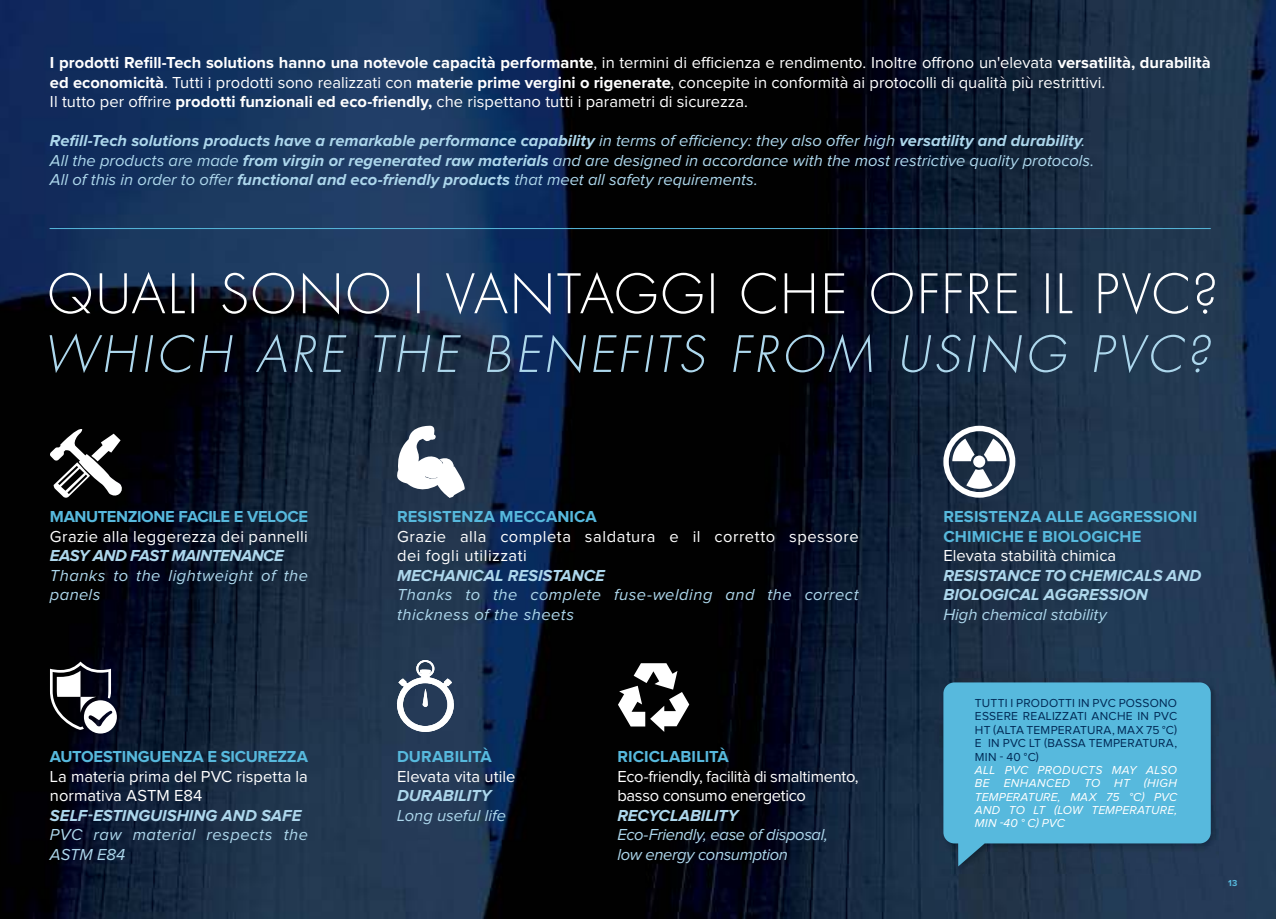
<style>
.page{position:relative;width:1276px;height:919px;background:#fff}
.page>*{position:absolute;margin:0;border:0;box-sizing:border-box;transform-origin:0 0}
.t1{font:16.5px/19.5px "Proxima Nova";letter-spacing:.005em;color:#fff}
.t2{font:italic 16.5px/19.5px "Proxima Nova";color:#add7ec}
.t3{font:italic 16.5px/19.5px "Proxima Nova";letter-spacing:.03em;color:#add7ec}
.t4{font:italic 700 16.5px/19.5px "Proxima Nova";color:#add7ec}
.t5{font:700 16.5px/19.5px "Proxima Nova";letter-spacing:.005em;color:#57b9dd}
.t6{font:16.5px/19.5px "Proxima Nova";letter-spacing:.035em;color:#fff}
.t7{font:16.5px/19.5px "Proxima Nova";letter-spacing:-.015em;color:#fff}
.t8{font:italic 16.5px/19.5px "Proxima Nova";letter-spacing:-.02em;color:#add7ec}
.t9{font:700 16.5px "Proxima Nova";letter-spacing:-.025em;color:#57b9dd}
.t10{font:700 16.5px "Proxima Nova";letter-spacing:-.015em;color:#57b9dd}
.t11{font:italic 700 16.5px "Proxima Nova";letter-spacing:-.035em;color:#add7ec}
.t12{font:12px/13.4px "Proxima Nova";letter-spacing:.02em;color:#002955;text-align:justify}
.t13{font:italic 12px/13.4px "Proxima Nova";letter-spacing:.01em;color:#fff;text-align:justify}
.t14{font:700 9px "Proxima Nova";color:#57b9dd}
.s1{font-weight:700}
</style>
<div class="page">
<img style="left:0;top:0;width:1276px;height:918px">
<hr style="left:50px;top:228px;width:1160px;height:1px;background:#57b9dd">
<svg style="left:943px;top:425px;width:72px;height:72px"></svg>
<div style="left:973px;top:455px;width:12px;height:12px;background:#fff;border-radius:50%"></div>
<svg style="left:395px;top:425px;width:70px;height:72px"></svg>
<svg style="left:50px;top:428px;width:73px;height:70px"></svg>
<svg style="left:50px;top:272px;width:1164px;height:42px;background:#303c4e"></svg>
<svg style="left:397px;top:660px;width:57px;height:71px"></svg>
<svg style="left:50px;top:661px;width:67px;height:72px"></svg>
<svg style="left:618px;top:663px;width:71px;height:68px"></svg>
<img style="left:939px;top:678px;width:279px;height:195px">
<svg style="left:943px;top:682px;width:267px;height:184px;background:#50a8ca"></svg>
<svg style="left:50px;top:333px;width:1161px;height:40px;background:#223141"></svg>
<p class="t1" style="left:50px;top:53px;width:1162px"><span class="s1">I prodotti Refill-Tech solutions hanno una notevole capacità performante</span>, in termini di efficienza e rendimento. Inoltre offrono un'elevata <span class="s1">versatilità, durabilità ed economicità</span>. Tutti i prodotti sono realizzati con <span class="s1">materie prime vergini o rigenerate</span>, concepite in conformità ai protocolli di qualità più restrittivi.<br>Il tutto per offrire <span class="s1">prodotti funzionali ed eco-friendly,</span> che rispettano tutti i parametri di sicurezza.</p>
<p class="t2" style="left:50px;top:132px;width:1045px"><span class="s1">Refill-Tech solutions products have a remarkable performance capability</span> in terms of efficiency: they also offer high <span class="s1">versatility and durability</span>.<br>All the products are made <span class="s1">from virgin or regenerated raw materials</span> and are designed in accordance with the most restrictive quality protocols.<br>All of this in order to offer <span class="s1">functional and eco-friendly products</span> that meet all safety requirements.</p>
<p class="t9" style="left:50px;top:507px;width:259px">MANUTENZIONE FACILE E VELOCE</p>
<p class="t1" style="left:50px;top:526px;width:259px">Grazie alla leggerezza dei pannelli</p>
<p class="t11" style="left:50px;top:548px;width:235px">EASY AND FAST MAINTENANCE</p>
<p class="t3" style="left:50px;top:566px;width:259px">Thanks to the lightweight of the panels</p>
<p class="t10" style="left:50px;top:747px;width:259px">AUTOESTINGUENZA E SICUREZZA</p>
<p class="t1" style="left:50px;top:766px;width:259px">La materia prima del PVC rispetta la normativa ASTM E84</p>
<p class="t4" style="left:50px;top:806px;width:253px">SELF-ESTINGUISHING AND SAFE</p>
<p class="t3" style="left:50px;top:825px;width:259px">PVC raw material respects the<br>ASTM E84</p>
<p class="t5" style="left:397px;top:507px;width:201px">RESISTENZA MECCANICA</p>
<p class="t6" style="left:397px;top:526px;width:463px">Grazie alla completa saldatura e il corretto spessore dei fogli utilizzati</p>
<p class="t4" style="left:397px;top:566px;width:209px">MECHANICAL RESISTANCE</p>
<p class="t3" style="left:397px;top:586px;width:463px">Thanks to the complete fuse-welding and the correct thickness of the sheets</p>
<p class="t5" style="left:397px;top:746px;width:96px">DURABILITÀ</p>
<p class="t1" style="left:397px;top:766px;width:120px">Elevata vita utile</p>
<p class="t4" style="left:397px;top:786px;width:96px">DURABILITY</p>
<p class="t2" style="left:397px;top:806px;width:111px">Long useful life</p>
<p class="t5" style="left:617px;top:746px;width:113px">RICICLABILITÀ</p>
<p class="t7" style="left:617px;top:766px;width:243px">Eco-friendly, facilità di smaltimento, basso consumo energetico</p>
<p class="t4" style="left:617px;top:806px;width:123px">RECYCLABILITY</p>
<p class="t8" style="left:617px;top:825px;width:212px">Eco-Friendly, ease of disposal, low energy consumption</p>
<p class="t5" style="left:943px;top:506px;width:255px">RESISTENZA ALLE AGGRESSIONI<br>CHIMICHE E BIOLOGICHE</p>
<p class="t1" style="left:943px;top:545px;width:174px">Elevata stabilità chimica</p>
<p class="t4" style="left:943px;top:566px;width:259px">RESISTANCE TO CHEMICALS AND<br>BIOLOGICAL AGGRESSION</p>
<p class="t2" style="left:943px;top:605px;width:165px">High chemical stability</p>
<p class="t12" style="left:975px;top:696px;width:204px">TUTTI I PRODOTTI IN PVC POSSONO ESSERE REALIZZATI ANCHE IN PVC HT (ALTA TEMPERATURA, MAX 75 °C)<br>E IN PVC LT (BASSA TEMPERATURA, MIN - 40 °C)</p>
<p class="t13" style="left:975px;top:763px;width:204px">ALL PVC PRODUCTS MAY ALSO BE ENHANCED TO HT (HIGH TEMPERATURE, MAX 75 °C) PVC AND TO LT (LOW TEMPERATURE, MIN -40 ° C) PVC</p>
<p class="t14" style="left:1228px;top:878px;width:11px">13</p>
</div>
